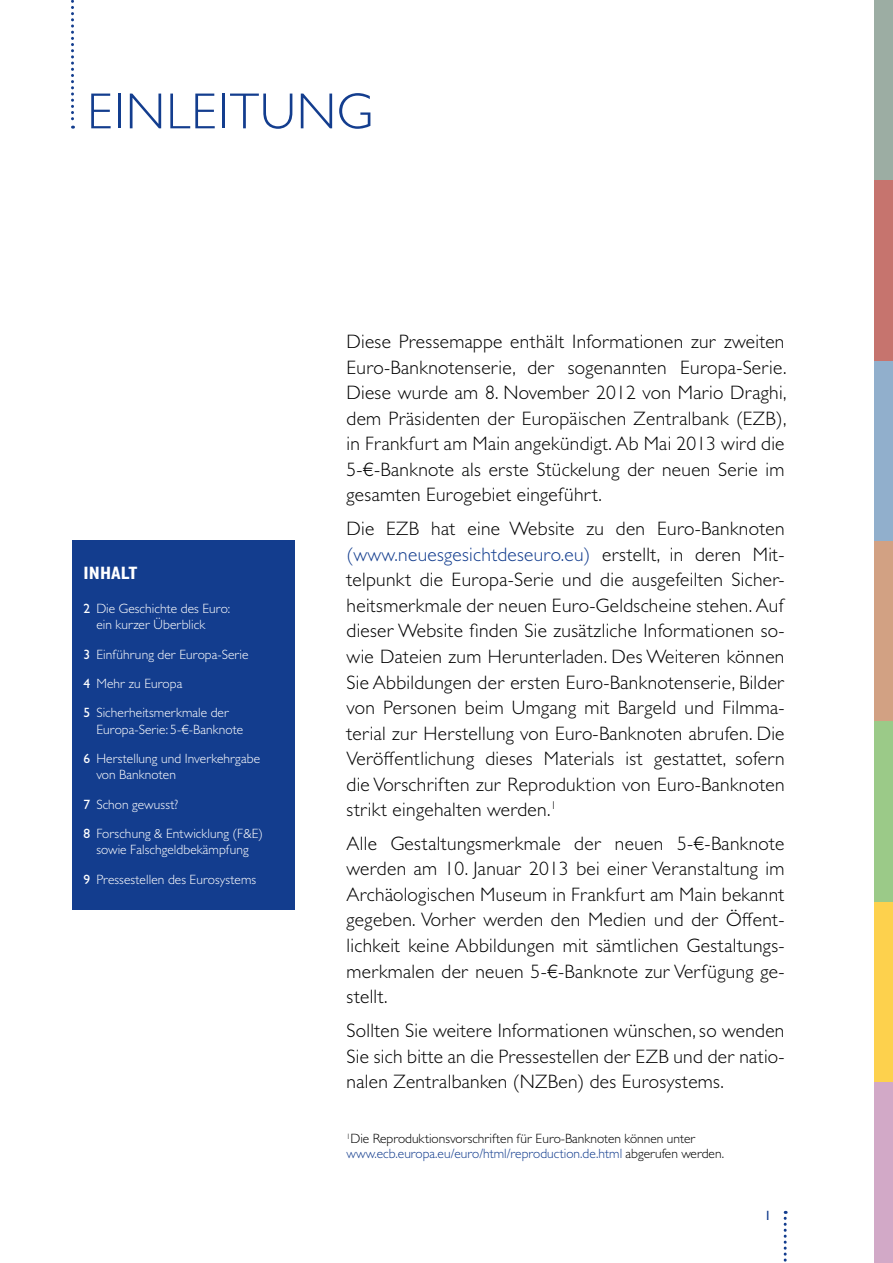
<style>
.page{position:relative;width:893px;height:1263px;background:#fff}
.page>*{position:absolute;margin:0;border:0;box-sizing:border-box;transform-origin:0 0}
.t1{font:300 51px "Gill Sans MT Pro";letter-spacing:.02em;color:#133d8e}
.t2{font:300 19.5px/25.5px "Gill Sans MT Pro";letter-spacing:.015em;color:#000;text-align:justify}
.t3{font:700 condensed 18px "Gill Sans MT Pro";letter-spacing:.005em;color:#fff}
.t4{font:300 13.5px/29.2px "Gill Sans MT Pro";letter-spacing:.005em;color:#fff}
.t5{font:300 13.5px/15px "Gill Sans MT Pro";color:#000}
.t6{font:500 13.5px "Gill Sans MT Pro";color:#133d8e}
.s1{font-weight:500}
.s2{color:#133d8e}
</style>
<div class="page">
<div style="left:875px;top:0;width:18px;height:180px;background:#9cada3"></div>
<div style="left:875px;top:180px;width:18px;height:181px;background:#c6746e"></div>
<div style="left:875px;top:361px;width:18px;height:180px;background:#91afcc"></div>
<div style="left:875px;top:541px;width:18px;height:181px;background:#d2a183"></div>
<div style="left:875px;top:722px;width:18px;height:180px;background:#9bca88"></div>
<div style="left:875px;top:902px;width:18px;height:180px;background:#fdd14d"></div>
<div style="left:875px;top:1082px;width:18px;height:181px;background:#d2a9c7"></div>
<svg style="left:71px;top:0;width:3px;height:129px"></svg>
<svg style="left:784px;top:1211px;width:3px;height:51px"></svg>
<div style="left:72px;top:540px;width:223px;height:370px;background:#133d8e"></div>
<h1 class="t1" style="left:87px;top:81px;width:287px">Einleitung</h1>
<p class="t3" style="left:84px;top:563px;width:55px">Inhalt</p>
<p class="t4" style="left:96px;top:600px;width:135px;line-height:16.5px;text-indent:-13px"><span class="s1">2</span> Die Geschichte des Euro: ein kurzer Überblick</p>
<p class="t4" style="left:84px;top:639px;width:167px"><span class="s1">3</span> Einführung der Europa-Serie<br><span class="s1">4</span> Mehr zu Europa<br><span class="s1">5</span> Sicherheitsmerkmale der</p>
<p class="t4" style="left:84px;top:714px;width:178px;text-align:center">Europa-Serie: 5-€-Banknote<br><span class="s1">6</span> Herstellung und I nverkehrgabe</p>
<p class="t4" style="left:84px;top:760px;width:181px;text-indent:13px">von Banknoten<br><span class="s1">7</span> Schon gewusst?<br><span class="s1">8</span> Forschung &amp; Entwicklung (F&amp;E)</p>
<p class="t4" style="left:84px;top:835px;width:174px;text-align:center">sowie Falschgeldbekämpfung<br><span class="s1">9</span> Pressestellen des Eurosystems</p>
<p class="t2" style="left:347px;top:329px;width:441px">Diese Pressemappe enthält I nformationen zur zweiten Euro-Banknotenserie, der sogenannten Europa-Serie.<br>Diese wurde am 8. November 2012 von Mario Draghi, dem Präsidenten der Europäischen Zentralbank (EZB), in Frankfurt am Main angekündigt. Ab Mai 2013 wird die 5-€-Banknote als erste Stückelung der neuen Serie im gesamten Eurogebiet eingeführt.</p>
<p class="t2" style="left:347px;top:516px;width:439px">Die EZB hat eine Website zu den Euro-Banknoten <span class="s2">(www.neuesgesichtdeseuro.eu)</span> erstellt, in deren Mit&shy;telpunkt die Europa-Serie und die ausgefeilten Sicher&shy;heitsmerkmale der neuen Euro-Geldscheine stehen. Auf dieser Website finden Sie zusätzliche I nformationen so&shy;wie Dateien zum Herunterladen. Des Weiteren können Sie Abbildungen der ersten Euro-Banknotenserie, Bilder von Personen beim Umgang mit Bargeld und Filmma&shy;terial zur Herstellung von Euro-Banknoten abrufen. Die Veröffentlichung dieses Materials ist gestattet, sofern die Vorschriften zur Reproduktion von Euro-Banknoten strikt eingehalten werden.<sup>1</sup></p>
<p class="t2" style="left:347px;top:830px;width:440px">Alle Gestaltungsmerkmale der neuen 5-€-Banknote werden am 10. Januar 2013 bei einer Veranstaltung im Archäologischen Museum in Frankfurt am Main bekannt gegeben. Vorher werden den Medien und der Öffent&shy;lichkeit keine Abbildungen mit sämtlichen Gestaltungs&shy;merkmalen der neuen 5-€-Banknote zur Verfügung ge&shy;stellt.</p>
<p class="t2" style="left:347px;top:1017px;width:440px">Sollten Sie weitere I nformationen wünschen, so wenden Sie sich bitte an die Pressestellen der EZB und der natio&shy;nalen Zentralbanken (NZBen) des Eurosystems.</p>
<p class="t5" style="left:347px;top:1131px;width:379px"><sup>1</sup>Die Reproduktionsvorschriften für Euro-Banknoten können unter <span class="s2">www.ecb.europa.eu/euro/html/reproduction.de.html</span> abgerufen werden.</p>
<p class="t6" style="left:765px;top:1207px;width:8px">1</p>
</div>
